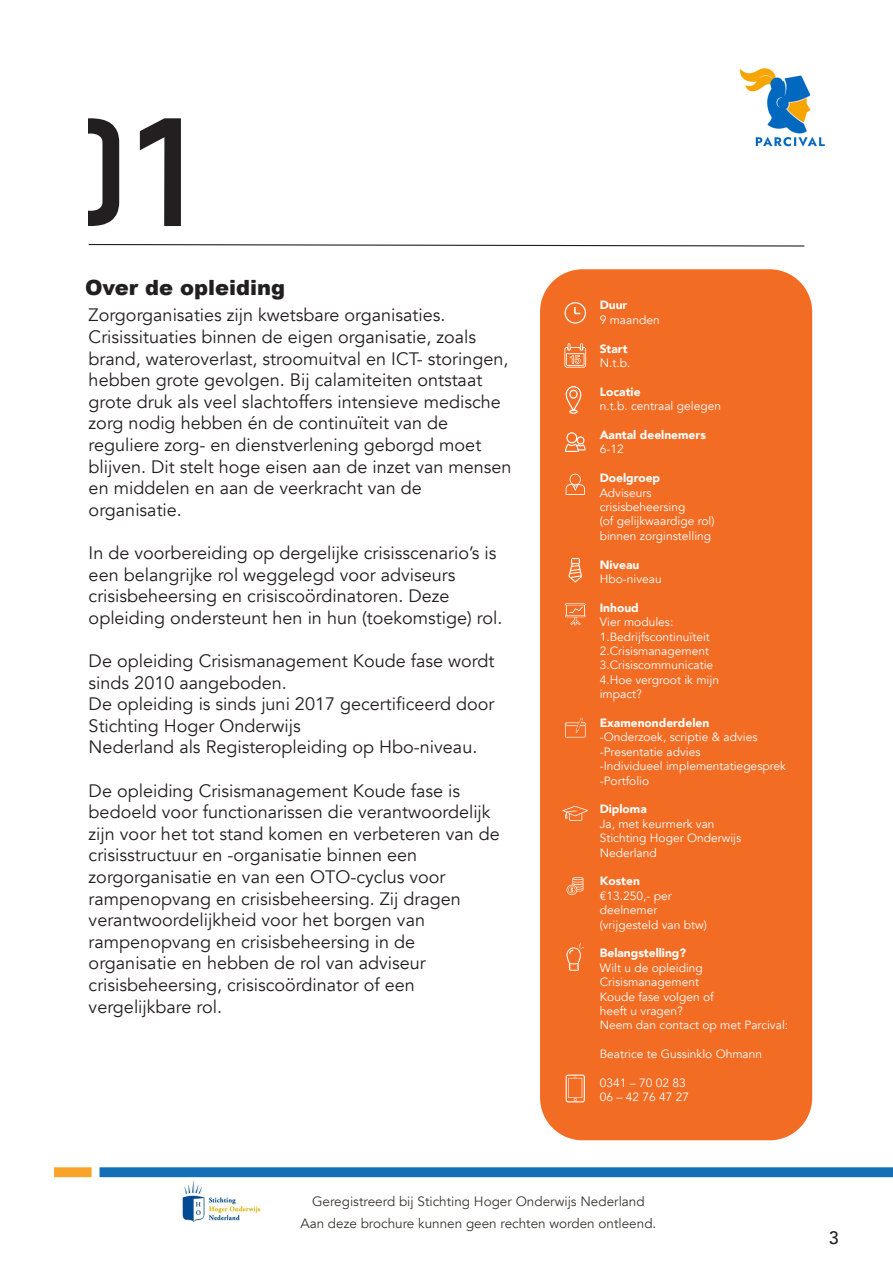
<style>
.page{position:relative;width:893px;height:1263px;background:#fff}
.page>*{position:absolute;margin:0;border:0;box-sizing:border-box;transform-origin:0 0}
.t1{font:135px "BP12 22";color:#231f20}
.t2{font:900 21px "Arial";color:#231f20}
.t3{font:18px/21.6px "Avenir";color:#231f20}
.t4{font:500 18px "Avenir";color:#231f20}
.t5{font:13.5px/21.6px "Avenir";color:#393733;text-align:center}
.t6{font:12px/14.4px "Avenir";color:#fff}
.t7{font:900 12px "Avenir";color:#fff}
</style>
<div class="page">
<div style="left:54px;top:1167px;width:38px;height:10px;background:#f9a328;border:2px solid #f9a328"></div>
<div style="left:99px;top:1167px;width:794px;height:10px;background:#136fb8;border:2px solid #136fb8"></div>
<img style="left:739px;top:68px;width:86px;height:79px">
<img style="left:182px;top:1180px;width:79px;height:42px">
<svg style="left:88px;top:244px;width:717px;height:3px"></svg>
<div style="left:540px;top:269px;width:272px;height:871px;background:#f36c24;border-radius:43px"></div>
<svg style="left:564px;top:343px;width:22px;height:25px"></svg>
<svg style="left:566px;top:386px;width:15px;height:28px"></svg>
<svg style="left:565px;top:432px;width:21px;height:20px"></svg>
<svg style="left:566px;top:474px;width:19px;height:21px"></svg>
<svg style="left:565px;top:603px;width:21px;height:22px"></svg>
<svg style="left:562px;top:806px;width:26px;height:15px"></svg>
<svg style="left:565px;top:718px;width:21px;height:19px"></svg>
<svg style="left:566px;top:877px;width:17px;height:18px"></svg>
<svg style="left:564px;top:302px;width:22px;height:22px"></svg>
<svg style="left:568px;top:558px;width:14px;height:24px"></svg>
<svg style="left:566px;top:943px;width:18px;height:28px"></svg>
<svg style="left:566px;top:1074px;width:19px;height:28px"></svg>
<p class="t1" style="left:59px;top:103px;width:127px">01</p>
<p class="t2" style="left:85px;top:272px;width:202px">Over de opleiding</p>
<p class="t3" style="left:89px;top:305px;width:358px">Zorgorganisaties zijn kwetsbare organisaties.</p>
<p class="t3" style="left:89px;top:326px;width:421px">Crisissituaties binnen de eigen organisatie, zoals brand, wateroverlast, stroomuitval en ICT- storingen, hebben grote gevolgen. Bij calamiteiten ontstaat grote druk als veel slachtoffers intensieve medische zorg nodig hebben én de continuïteit van de</p>
<p class="t3" style="left:89px;top:434px;width:394px">reguliere zorg- en dienstverlening geborgd moet</p>
<p class="t3" style="left:89px;top:456px;width:424px">blijven. Dit stelt hoge eisen aan de inzet van mensen en middelen en aan de veerkracht van de</p>
<p class="t3" style="left:89px;top:499px;width:95px">organisatie.</p>
<p class="t3" style="left:89px;top:542px;width:409px">In de voorbereiding op dergelijke crisisscenario’s is een belangrijke rol weggelegd voor adviseurs</p>
<p class="t3" style="left:89px;top:585px;width:362px">crisisbeheersing en crisiscoördinatoren. Deze</p>
<p class="t3" style="left:89px;top:607px;width:415px">opleiding ondersteunt hen in hun (toekomstige) rol.</p>
<p class="t3" style="left:89px;top:650px;width:407px">De opleiding Crisismanagement Koude fase wordt sinds 2010 aangeboden.</p>
<p class="t3" style="left:89px;top:693px;width:407px">De opleiding is sinds juni 2017 gecertificeerd door<br>Stichting Hoger Onderwijs</p>
<p class="t3" style="left:89px;top:737px;width:390px">Nederland als Registeropleiding op Hbo-niveau.</p>
<p class="t3" style="left:89px;top:780px;width:373px">De opleiding Crisismanagement Koude fase is</p>
<p class="t3" style="left:89px;top:801px;width:413px">bedoeld voor functionarissen die verantwoordelijk zijn voor het tot stand komen en verbeteren van de crisisstructuur en -organisatie binnen een</p>
<p class="t3" style="left:89px;top:866px;width:358px">zorgorganisatie en van een OTO-cyclus voor</p>
<p class="t3" style="left:89px;top:888px;width:374px">rampenopvang en crisisbeheersing. Zij dragen</p>
<p class="t3" style="left:89px;top:909px;width:338px">verantwoordelijkheid voor het borgen van</p>
<p class="t3" style="left:89px;top:931px;width:328px">rampenopvang en crisisbeheersing in de</p>
<p class="t3" style="left:89px;top:953px;width:339px">organisatie en hebben de rol van adviseur</p>
<p class="t3" style="left:89px;top:974px;width:328px">crisisbeheersing, crisiscoördinator of een</p>
<p class="t3" style="left:89px;top:996px;width:135px">vergelijkbare rol.</p>
<p class="t7" style="left:600px;top:295px;width:29px">Duur</p>
<p class="t6" style="left:600px;top:313px;width:62px">9 maanden</p>
<p class="t7" style="left:600px;top:338px;width:29px">Start</p>
<p class="t6" style="left:600px;top:356px;width:32px">N.t.b.</p>
<p class="t7" style="left:600px;top:381px;width:42px">Locatie</p>
<p class="t6" style="left:600px;top:399px;width:123px">n.t.b. centraal gelegen</p>
<p class="t7" style="left:600px;top:424px;width:108px">Aantal deelnemers</p>
<p class="t6" style="left:600px;top:442px;width:26px">6-12</p>
<p class="t7" style="left:600px;top:468px;width:62px">Doelgroep</p>
<p class="t6" style="left:600px;top:485px;width:53px">Adviseurs</p>
<p class="t6" style="left:600px;top:500px;width:87px">crisisbeheersing</p>
<p class="t6" style="left:600px;top:514px;width:116px">(of gelijkwaardige rol)</p>
<p class="t6" style="left:600px;top:529px;width:113px">binnen zorginstelling</p>
<p class="t7" style="left:600px;top:554px;width:41px">Niveau</p>
<p class="t6" style="left:600px;top:572px;width:64px">Hbo-niveau</p>
<p class="t7" style="left:600px;top:597px;width:41px">Inhoud</p>
<p class="t6" style="left:600px;top:615px;width:75px">Vier modules:</p>
<p class="t6" style="left:600px;top:629px;width:112px">1.Bedrijfscontinuïteit</p>
<p class="t6" style="left:600px;top:644px;width:111px">2.Crisismanagement</p>
<p class="t6" style="left:600px;top:658px;width:115px">3.Crisiscommunicatie</p>
<p class="t6" style="left:600px;top:673px;width:121px">4.Hoe vergroot ik mijn</p>
<p class="t6" style="left:600px;top:687px;width:44px">impact?</p>
<p class="t7" style="left:600px;top:712px;width:111px">Examenonderdelen</p>
<p class="t6" style="left:600px;top:730px;width:159px">-Onderzoek, scriptie &amp; advies</p>
<p class="t6" style="left:600px;top:745px;width:102px">-Presentatie advies</p>
<p class="t6" style="left:600px;top:759px;width:188px">-Individueel implementatiegesprek</p>
<p class="t6" style="left:600px;top:773px;width:51px">-Portfolio</p>
<p class="t7" style="left:600px;top:799px;width:49px">Diploma</p>
<p class="t6" style="left:600px;top:817px;width:143px">Ja, met keurmerk van<br>Stichting Hoger Onderwijs</p>
<p class="t6" style="left:600px;top:845px;width:59px">Nederland</p>
<p class="t7" style="left:600px;top:871px;width:42px">Kosten</p>
<p class="t6" style="left:600px;top:889px;width:74px">€13.250,- per</p>
<p class="t6" style="left:600px;top:903px;width:59px">deelnemer</p>
<p class="t6" style="left:600px;top:917px;width:109px">(vrijgesteld van btw)</p>
<p class="t7" style="left:600px;top:943px;width:88px">Belangstelling?</p>
<p class="t6" style="left:600px;top:961px;width:105px">Wilt u de opleiding<br>Crisismanagement</p>
<p class="t6" style="left:600px;top:989px;width:116px">Koude fase volgen of heeft u vragen?</p>
<p class="t6" style="left:600px;top:1018px;width:190px">Neem dan contact op met Parcival:</p>
<p class="t6" style="left:600px;top:1047px;width:164px">Beatrice te Gussinklo Ohmann</p>
<p class="t6" style="left:600px;top:1076px;width:88px">0341 – 70 02 83</p>
<p class="t6" style="left:600px;top:1090px;width:91px">06 – 42 76 47 27</p>
<p class="t5" style="left:300px;top:1191px;width:357px">Geregistreerd bij Stichting Hoger Onderwijs Nederland<br>Aan deze brochure kunnen geen rechten worden ontleend.</p>
<p class="t4" style="left:829px;top:1222px;width:12px">3</p>
</div>
